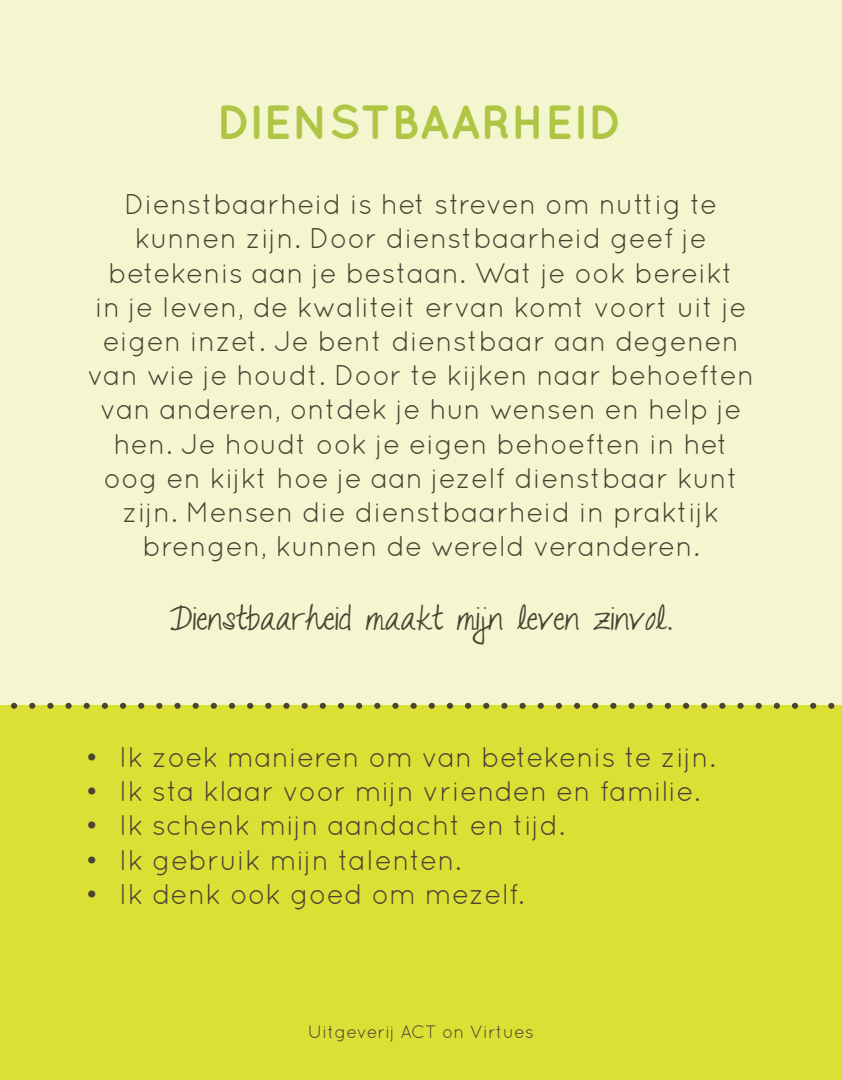
<style>
.page{position:relative;width:842px;height:1080px;background:#fff}
.page>*{position:absolute;margin:0;border:0;box-sizing:border-box;transform-origin:0 0}
.Deugd_Back{font:700 48px "Quicksand";color:#afc543}
.Mijn{font:33px "Talkingtothe Moon";color:#4a4234}
.Deugd_tekst_back{font:28.5px/34.2px "Quicksand";color:#4a4234;text-align:center}
.Deugd__Back_Opsommin{font:28.5px "Quicksand";color:#4a4234}
.Copyright{font:18px "Quicksand";color:#4a4234}
</style>
<div class="page">
<div style="left:0;top:0;width:842px;height:706px;background:#f4f6cf"></div>
<div style="left:0;top:706px;width:842px;height:374px;background:#dae134"></div>
<svg style="left:0;top:703px;width:842px;height:6px"></svg>
<p class="Deugd_Back" style="left:217px;top:94px;width:407px">DIENSTBAARHEID</p>
<p class="Deugd_tekst_back" style="left:87px;top:187px;width:669px">Dienstbaarheid is het streven om nuttig te kunnen zijn. Door dienstbaarheid geef je betekenis aan je bestaan. Wat je ook bereikt<br>in je leven, de kwaliteit ervan komt voort uit je eigen inzet. Je bent dienstbaar aan degenen van wie je houdt. Door te kijken naar behoeften van anderen, ontdek je hun wensen en help je hen. Je houdt ook je eigen behoeften in het oog en kijkt hoe je aan jezelf dienstbaar kunt zijn. Mensen die dienstbaarheid in praktijk brengen, kunnen de wereld veranderen.</p>
<p class="Mijn" style="left:170px;top:599px;width:504px">Dienstbaarheid maakt mijn leven zinvol.</p>
<p class="Deugd__Back_Opsommin" style="left:85px;top:741px;width:632px">• Ik zoek manieren om van betekenis te zijn.</p>
<p class="Deugd__Back_Opsommin" style="left:85px;top:775px;width:617px">• Ik sta klaar voor mijn vrienden en familie.</p>
<p class="Deugd__Back_Opsommin" style="left:85px;top:809px;width:481px">• Ik schenk mijn aandacht en tijd.</p>
<p class="Deugd__Back_Opsommin" style="left:85px;top:843px;width:378px">• Ik gebruik mijn talenten.</p>
<p class="Deugd__Back_Opsommin" style="left:85px;top:878px;width:441px">• Ik denk ook goed om mezelf.</p>
<p class="Copyright" style="left:308px;top:1021px;width:228px">Uitgeverij ACT on Virtues</p>
</div>
